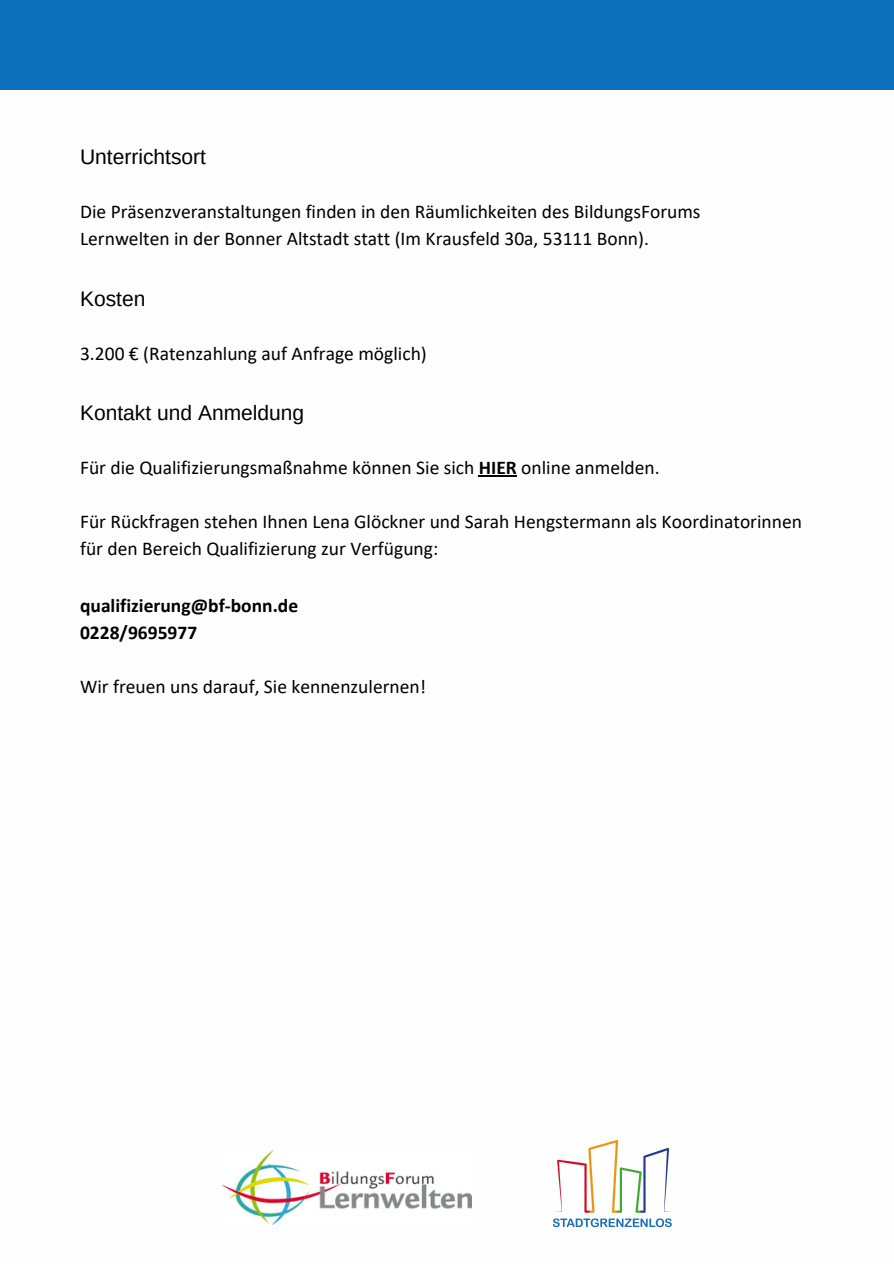
<style>
.page{position:relative;width:894px;height:1264px;background:#fff}
.page>*{position:absolute;margin:0;border:0;box-sizing:border-box;transform-origin:0 0}
.t1{font:21px "Arimo";color:#000}
.t2{font:19.5px/27px "Calibri";color:#000}
.t3{font:700 19.5px/27px "Calibri";color:#000}
.s1{font-weight:700}
</style>
<div class="page">
<div style="left:0;top:0;width:893px;height:89px;background:#0d70ba"></div>
<hr style="left:478px;top:475px;width:38px;height:1px;background:#000">
<img style="left:222px;top:1150px;width:249px;height:73px">
<img style="left:553px;top:1140px;width:118px;height:88px">
<h2 class="t1" style="left:80px;top:145px;width:127px">Unterrichtsort</h2>
<h2 class="t2" style="left:80px;top:199px;width:622px">Die Präsenzveranstaltungen finden in den Räumlichkeiten des BildungsForums<br>Lernwelten in der Bonner Altstadt statt (Im Krausfeld 30a, 53111 Bonn).</h2>
<h2 class="t1" style="left:80px;top:286px;width:67px">Kosten</h2>
<h2 class="t2" style="left:80px;top:341px;width:348px">3.200 € (Ratenzahlung auf Anfrage möglich)</h2>
<h2 class="t1" style="left:80px;top:401px;width:226px">Kontakt und Anmeldung</h2>
<h2 class="t2" style="left:80px;top:456px;width:581px">Für die Qualifizierungsmaßnahme können Sie sich <span class="s1">HIER</span> online anmelden.</h2>
<h2 class="t2" style="left:80px;top:510px;width:723px">Für Rückfragen stehen Ihnen Lena Glöckner und Sarah Hengstermann als Koordinatorinnen für den Bereich Qualifizierung zur Verfügung:</h2>
<h1 class="t3" style="left:80px;top:593px;width:219px">qualifizierung@bf-bonn.de<br>0228/9695977</h1>
<h2 class="t2" style="left:80px;top:674px;width:347px">Wir freuen uns darauf, Sie kennenzulernen!</h2>
</div>
